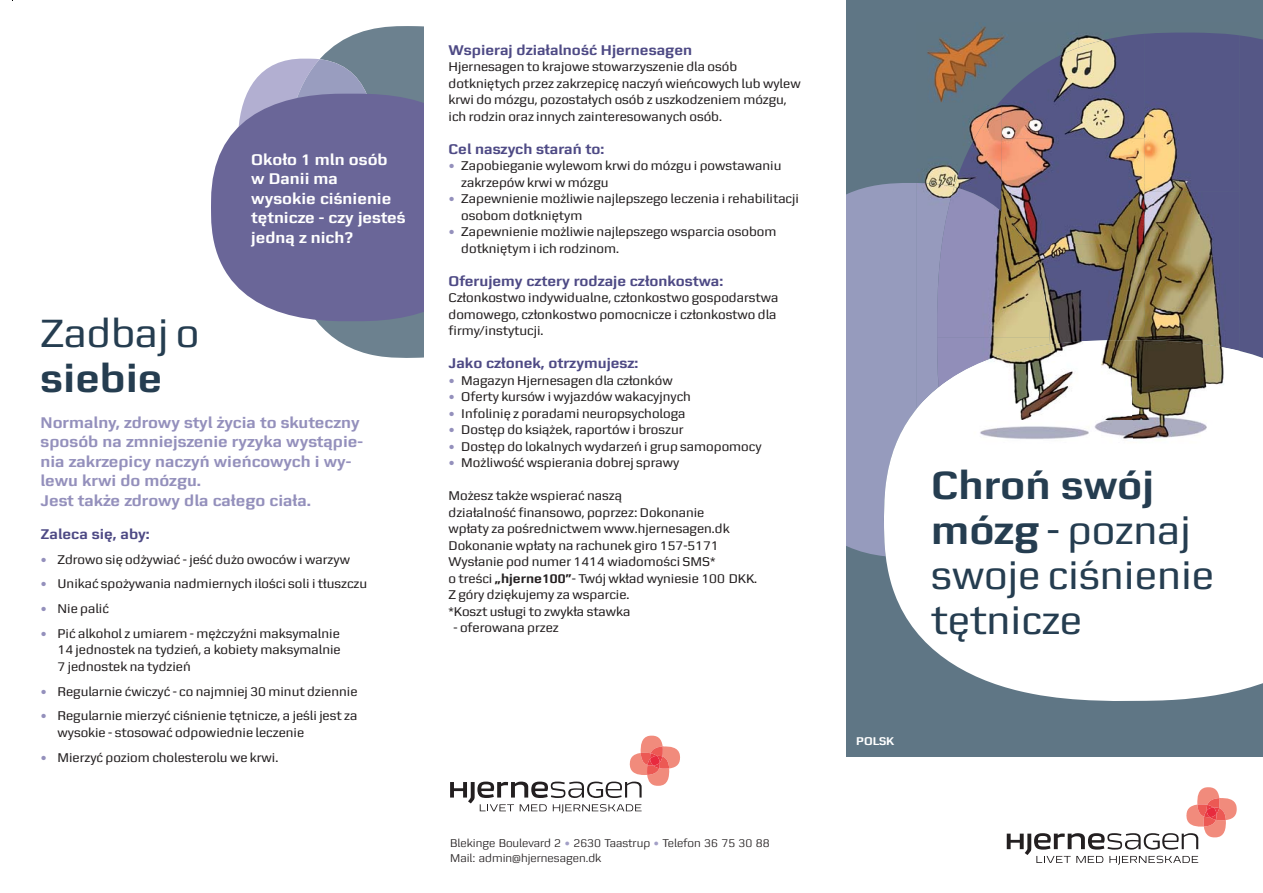
<style>
.page{position:relative;width:1263px;height:893px;background:#fff}
.page>*{position:absolute;margin:0;border:0;box-sizing:border-box;transform-origin:0 0}
.t1{font:42px/45px "Zetta Sans";color:#253d50}
.t2{font:700 42px "Zetta Sans";color:#253d50}
.t3{font:700 16.5px/19.5px "Zetta Sans";color:#9490bc}
.t4{font:700 16.5px/19.5px "Zetta Sans";color:#fff}
.t5{font:700 15px "Zetta Sans";color:#4e4a85}
.t6{font:13.5px/16.5px "Zetta Sans";color:#231f20}
.t7{font:12px/15px "Zetta Sans";color:#231f20}
.t8{font:700 12px "Zetta Sans";color:#fff}
.s1{color:#9490bc}
.s2{font-weight:700}
.s3{color:#a3a0c7}
</style>
<div class="page">
<div style="left:845px;top:0;width:418px;height:757px;background:#5f7685"></div>
<div style="left:1240px;top:35px;width:23px;height:305px;background:#555786"></div>
<div style="left:846px;top:183px;width:71px;height:373px;background:#969bbd"></div>
<svg style="left:1007px;top:787px;width:230px;height:78px"></svg>
<svg style="left:884px;top:340px;width:379px;height:361px;background:#edeff2"></svg>
<svg style="left:317px;top:26px;width:107px;height:332px;fill:#6c818f"></svg>
<svg style="left:247px;top:58px;width:131px;height:36px;background:#a5a9c3"></svg>
<svg style="left:211px;top:94px;width:213px;height:228px;background:#7875a2"></svg>
<div style="left:425px;top:0;width:421px;height:893px;background:#fff"></div>
<img style="left:927px;top:26px;width:75px;height:77px">
<img style="left:924px;top:164px;width:30px;height:19px">
<img style="left:1001px;top:34px;width:143px;height:211px">
<img style="left:1144px;top:33px;width:96px;height:307px">
<img style="left:954px;top:100px;width:48px;height:87px">
<img style="left:1050px;top:245px;width:95px;height:95px">
<div style="left:917px;top:183px;width:37px;height:157px;background:#969abd"></div>
<img style="left:937px;top:187px;width:113px;height:153px">
<img style="left:917px;top:340px;width:323px;height:121px">
<svg style="left:450px;top:735px;width:230px;height:78px"></svg>
<hr style="left:12px;top:0;width:1px;height:893px;background:#000">
<div style="left:4px;top:2px;width:22px;height:891px;background:#fff"></div>
<p class="t4" style="left:251px;top:151px;width:156px">Około 1 mln osób<br>w Danii ma wysokie ciśnienie tętnicze - czy jesteś jedną z nich?</p>
<h1 class="t1" style="left:40px;top:314px;width:161px">Zadbaj o</h1>
<h1 class="t2" style="left:40px;top:363px;width:123px">siebie</h1>
<p class="t3" style="left:41px;top:414px;width:324px">Normalny, zdrowy styl życia to skuteczny sposób na zmniejszenie ryzyka wystąpie&shy;nia zakrzepicy naczyń wieńcowych i wy&shy;lewu krwi do mózgu.<br>Jest także zdrowy dla całego ciała.</p>
<p class="t5" style="left:41px;top:528px;width:111px">Zaleca się, aby:</p>
<p class="t6" style="left:41px;top:552px;width:311px"><span class="s1">•</span> Zdrowo się odżywiać - jeść dużo owoców i warzyw</p>
<p class="t6" style="left:41px;top:577px;width:328px"><span class="s1">•</span> Unikać spożywania nadmiernych ilości soli i tłuszczu</p>
<p class="t6" style="left:41px;top:602px;width:70px"><span class="s1">•</span> Nie palić</p>
<p class="t6" style="left:58px;top:626px;width:285px;text-align:justify;text-indent:-17px"><span class="s1">•</span> Pić alkohol z umiarem - mężczyźni maksymalnie 14 jednostek na tydzień, a kobiety maksymalnie 7 jednostek na tydzień</p>
<p class="t6" style="left:41px;top:684px;width:319px"><span class="s1">•</span> Regularnie ćwiczyć - co najmniej 30 minut dziennie</p>
<p class="t6" style="left:58px;top:709px;width:301px;text-indent:-17px"><span class="s1">•</span> Regularnie mierzyć ciśnienie tętnicze, a jeśli jest za wysokie - stosować odpowiednie leczenie</p>
<p class="t6" style="left:41px;top:750px;width:239px"><span class="s1">•</span> Mierzyć poziom cholesterolu we krwi.</p>
<p class="t5" style="left:449px;top:44px;width:245px">Wspieraj działalność Hjernesagen</p>
<p class="t6" style="left:449px;top:60px;width:354px">Hjernesagen to krajowe stowarzyszenie dla osób dotkniętych przez zakrzepicę naczyń wieńcowych lub wylew krwi do mózgu, pozostałych osób z uszkodzeniem mózgu, ich rodzin oraz innych zainteresowanych osób.</p>
<p class="t5" style="left:449px;top:143px;width:157px">Cel naszych starań to:</p>
<p class="t6" style="left:461px;top:159px;width:322px;text-indent:-13px"><span class="s1">•</span> Zapobieganie wylewom krwi do mózgu i powstawaniu zakrzepów krwi w mózgu</p>
<p class="t6" style="left:461px;top:192px;width:339px;text-indent:-13px"><span class="s1">•</span> Zapewnienie możliwie najlepszego leczenia i rehabilitacji osobom dotkniętym</p>
<p class="t6" style="left:461px;top:225px;width:317px;text-indent:-13px"><span class="s1">•</span> Zapewnienie możliwie najlepszego wsparcia osobom dotkniętym i ich rodzinom.</p>
<p class="t5" style="left:449px;top:275px;width:276px">Oferujemy cztery rodzaje członkostwa:</p>
<p class="t6" style="left:449px;top:291px;width:331px">Członkostwo indywidualne, członkostwo gospodarstwa domowego, członkostwo pomocnicze i członkostwo dla firmy/instytucji.</p>
<p class="t5" style="left:449px;top:358px;width:191px">Jako członek, otrzymujesz:</p>
<p class="t6" style="left:449px;top:373px;width:226px"><span class="s1">•</span> Magazyn Hjernesagen dla członków</p>
<p class="t6" style="left:449px;top:390px;width:244px"><span class="s1">•</span> Oferty kursów i wyjazdów wakacyjnych</p>
<p class="t6" style="left:449px;top:406px;width:238px"><span class="s1">•</span> Infolinię z poradami neuropsychologa</p>
<p class="t6" style="left:449px;top:423px;width:236px"><span class="s1">•</span> Dostęp do książek, raportów i broszur</p>
<p class="t6" style="left:449px;top:439px;width:314px"><span class="s1">•</span> Dostęp do lokalnych wydarzeń i grup samopomocy</p>
<p class="t6" style="left:449px;top:456px;width:232px"><span class="s1">•</span> Możliwość wspierania dobrej sprawy</p>
<p class="t6" style="left:448px;top:489px;width:310px">Możesz także wspierać naszą<br>działalność finansowo, poprzez: Dokonanie<br>wpłaty za pośrednictwem www.hjernesagen.dk Dokonanie wpłaty na rachunek giro 157-5171<br>Wysłanie pod numer 1414 wiadomości SMS*<br>o treści <span class="s2">„hjerne100”</span>- Twój wkład wyniesie 100 DKK.<br>Z góry dziękujemy za wsparcie.<br>*Koszt usługi to zwykła stawka</p>
<p class="t6" style="left:453px;top:621px;width:107px">- oferowana przez</p>
<p class="t7" style="left:450px;top:836px;width:321px">Blekinge Boulevard 2 <span class="s3">•</span> 2630 Taastrup <span class="s3">•</span> Telefon 36 75 30 88<br>Mail: admin@hjernesagen.dk</p>
<h1 class="t1" style="left:931px;top:466px;width:284px"><span class="s2">Chroń swój mózg</span> - poznaj swoje ciśnienie tętnicze</h1>
<p class="t8" style="left:856px;top:737px;width:40px">POLSK</p>
</div>
